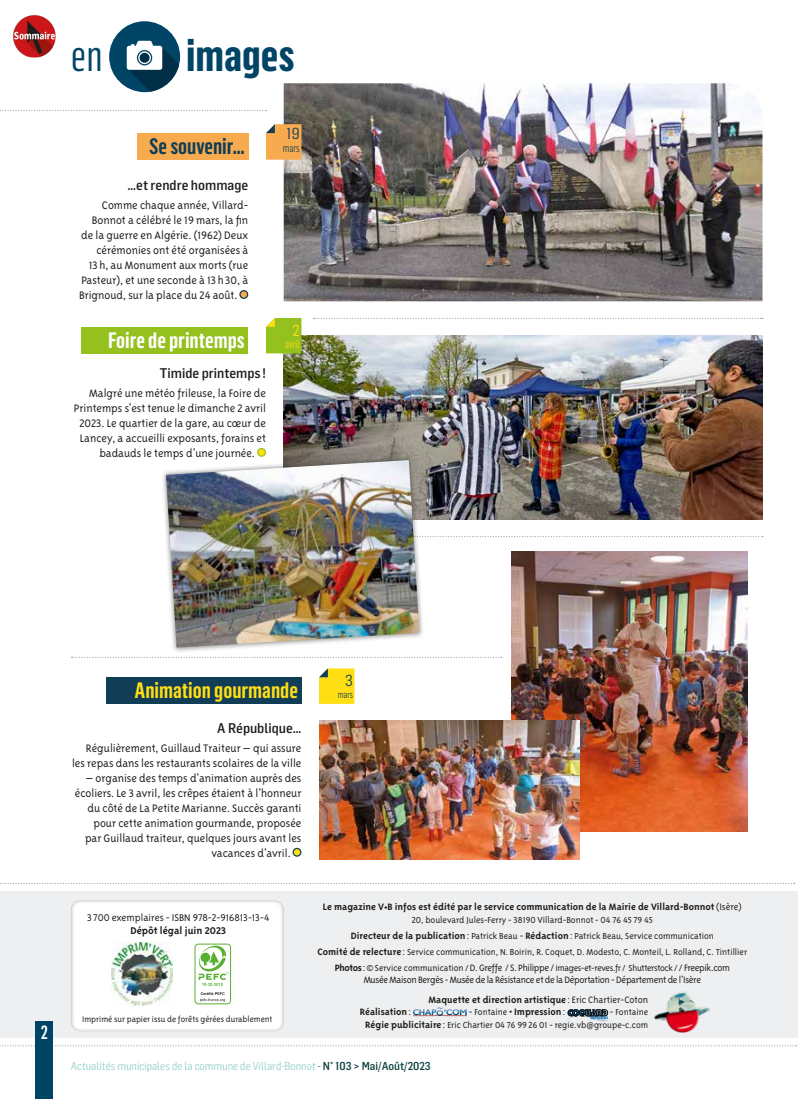
<style>
.page{position:relative;width:798px;height:1099px;background:#fff}
.page>*{position:absolute;margin:0;border:0;box-sizing:border-box;transform-origin:0 0}
.t1{font:700 43.75px "Flama Condensed";color:#004566}
.t2{font:43.75px "Flama Condensed";color:#004566}
.t3{font:600 21.88px "Flama Condensed";color:#ffde14}
.t4{font:600 21.88px "Flama Condensed";color:#fff}
.t5{font:600 21.88px "Flama Condensed";color:#113d56}
.t6{font:500 18.75px "Flama Condensed";color:#fff}
.t7{font:15.62px "Flama Semicondensed";color:#113d56}
.t8{font:15.62px "Flama Semicondensed";color:#ffde14}
.t9{font:500 13.75px "Flama Semicondensed";color:#1d1d1b}
.t10{font:300 12.5px/15px "Triplex Sans OT";color:#1d1d1b;text-align:right}
.t11{font:300 11.25px "Flama Semicondensed";color:#7dc7be}
.t12{font:300 11.25px "Triplex Sans OT";color:#1d1d1b}
.t13{font:700 11.25px "Triplex Sans OT";color:#1d1d1b}
.t14{font:11.25px "Flama Semicondensed";color:#ffde14;scale:.75 1}
.t15{font:11.25px "Flama Semicondensed";color:#113d56;scale:.75 1}
.t16{font:300 10.62px/19.6px "Triplex Sans OT";letter-spacing:-.03em;color:#1d1d1b}
.t17{font:700 10.62px "Triplex Sans OT";color:#1d1d1b}
.t18{font:300 10px/16px "Triplex Sans OT";color:#1d1d1b;text-align:center}
.t19{font:10px "Flama Semicondensed";color:#113d56;scale:.75 1}
.t20{font:300 9.38px "Triplex Sans OT";color:#1d1d1b}
.s1{font-weight:300}
.s2{font-weight:700;font-size:10.62px}
.s3{font-size:10.62px}
.s4{font-weight:700}
.s5{font-weight:300;font-size:10px}
.s6{color:#1d1d1b}
.s7{font-weight:500;color:#0e4140}
</style>
<div class="page">
<svg style="left:0;top:1045px;width:796px;height:1px"></svg>
<div style="left:0;top:891px;width:797px;height:146px;background:#edeff0"></div>
<svg style="left:0;top:882px;width:794px;height:2px"></svg>
<div style="left:35px;top:1021px;width:18px;height:77px;background:#004566"></div>
<div style="left:109px;top:21px;width:71px;height:71px;background:#004566;border-radius:50%"></div>
<svg style="left:127px;top:41px;width:52px;height:51px"></svg>
<div style="left:68px;top:900px;width:216px;height:131px;background:#1d1d1b;opacity:.5"></div>
<img style="left:111px;top:942px;width:61px;height:62px">
<div style="left:195px;top:944px;width:35px;height:59px;background:#fff;border-radius:3px"></div>
<div style="left:194px;top:943px;width:37px;height:61px;border:1px solid #58b031;border-radius:3px"></div>
<svg style="left:200px;top:992px;width:25px;height:9px"></svg>
<svg style="left:198px;top:945px;width:30px;height:40px"></svg>
<svg style="left:424px;top:536px;width:338px;height:1px"></svg>
<svg style="left:0;top:110px;width:266px;height:1px"></svg>
<svg style="left:413px;top:1007px;width:53px;height:9px"></svg>
<svg style="left:567px;top:1009px;width:42px;height:12px"></svg>
<img style="left:654px;top:991px;width:56px;height:40px">
<div style="left:240px;top:291px;width:7px;height:7px;background:#f7aa4e;border-radius:50%"></div>
<div style="left:239px;top:290px;width:9px;height:9px;border:1px solid #113d56;border-radius:50%"></div>
<svg style="left:71px;top:656px;width:430px;height:2px"></svg>
<svg style="left:313px;top:318px;width:449px;height:1px"></svg>
<div style="left:258px;top:448px;width:7px;height:8px;background:#ffde14;border-radius:50%"></div>
<div style="left:257px;top:448px;width:9px;height:9px;border:1px solid #95c11f;border-radius:50%"></div>
<div style="left:137px;top:133px;width:111px;height:27px;background:#f7aa4e"></div>
<div style="left:106px;top:677px;width:195px;height:27px;background:#113d56"></div>
<svg style="left:293px;top:848px;width:8px;height:8px"></svg>
<div style="left:292px;top:847px;width:9px;height:9px;border:1px solid #113d56;border-radius:50%"></div>
<img style="left:283px;top:335px;width:479px;height:184px">
<img style="left:283px;top:83px;width:479px;height:218px">
<svg style="left:319px;top:668px;width:35px;height:36px"></svg>
<svg style="left:266px;top:318px;width:35px;height:35px"></svg>
<div style="left:81px;top:327px;width:167px;height:26px;background:#95c11f"></div>
<svg style="left:266px;top:124px;width:35px;height:36px"></svg>
<div style="left:161px;top:454px;width:263px;height:199px;background:#1d1d1b;opacity:.5"></div>
<img style="left:166px;top:460px;width:253px;height:187px">
<img style="left:511px;top:551px;width:236px;height:280px">
<img style="left:319px;top:720px;width:260px;height:139px">
<img style="left:13px;top:15px;width:43px;height:43px">
<h1 class="t2" style="left:71px;top:28px;width:34px">en</h1>
<h1 class="t1" style="left:186px;top:28px;width:110px">images</h1>
<h2 class="t5" style="left:149px;top:132px;width:97px">Se souvenir…</h2>
<p class="t9" style="left:127px;top:176px;width:122px">…et rendre hommage</p>
<p class="t10" style="left:102px;top:197px;width:148px">Comme chaque année, Villard-</p>
<p class="t10" style="left:92px;top:212px;width:158px">Bonnot a célébré le 19 mars, la fin</p>
<p class="t10" style="left:81px;top:227px;width:168px">de la guerre en Algérie. (1962) Deux</p>
<p class="t10" style="left:96px;top:242px;width:153px">cérémonies ont été organisées à</p>
<p class="t10" style="left:89px;top:257px;width:161px">13 h, au Monument aux morts (rue</p>
<p class="t10" style="left:81px;top:272px;width:168px">Pasteur), et une seconde à 13 h 30, à</p>
<p class="t10" style="left:79px;top:287px;width:160px">Brignoud, sur la place du 24 août.</p>
<p class="t7" style="left:286px;top:124px;width:14px">19</p>
<p class="t15" style="left:283px;top:141px;width:24px">mars</p>
<p class="t8" style="left:292px;top:320px;width:9px">2</p>
<h2 class="t4" style="left:108px;top:326px;width:138px">Foire de printemps</h2>
<p class="t14" style="left:285px;top:337px;width:21px">avril</p>
<p class="t9" style="left:160px;top:364px;width:107px">Timide printemps !</p>
<p class="t10" style="left:89px;top:385px;width:178px">Malgré une météo frileuse, la Foire de</p>
<p class="t10" style="left:74px;top:400px;width:193px">Printemps s'est tenue le dimanche 2 avril</p>
<p class="t10" style="left:79px;top:415px;width:188px">2023. Le quartier de la gare, au cœur de</p>
<p class="t10" style="left:80px;top:430px;width:188px">Lancey, a accueilli exposants, forains et</p>
<p class="t10" style="left:99px;top:445px;width:157px">badauds le temps d'une journée.</p>
<h3 class="t6" style="left:41px;top:1020px;width:9px">2</h3>
<h2 class="t3" style="left:134px;top:676px;width:165px">Animation gourmande</h2>
<p class="t9" style="left:217px;top:719px;width:86px">A République…</p>
<p class="t10" style="left:72px;top:740px;width:231px">Régulièrement, Guillaud Traiteur – qui assure les repas dans les restaurants scolaires de la ville</p>
<p class="t10" style="left:85px;top:770px;width:217px">– organise des temps d'animation auprès des</p>
<p class="t10" style="left:75px;top:785px;width:228px">écoliers. Le 3 avril, les crêpes étaient à l'honneur</p>
<p class="t10" style="left:87px;top:800px;width:215px">du côté de La Petite Marianne. Succès garanti</p>
<p class="t10" style="left:93px;top:815px;width:209px">pour cette animation gourmande, proposée</p>
<p class="t10" style="left:85px;top:830px;width:218px">par Guillaud traiteur, quelques jours avant les</p>
<p class="t10" style="left:211px;top:845px;width:81px">vacances d'avril.</p>
<p class="t7" style="left:345px;top:671px;width:9px">3</p>
<p class="t19" style="left:338px;top:688px;width:21px">mars</p>
<p class="t12" style="left:87px;top:911px;width:183px">3 700 exemplaires - ISBN 978-2-916813-13-4</p>
<p class="t13" style="left:130px;top:924px;width:97px">Dépôt légal juin 2023</p>
<p class="t20" style="left:82px;top:1013px;width:192px">Imprimé sur papier issu de forêts gérées durablement</p>
<p class="t17" style="left:323px;top:901px;width:420px">Le magazine V•B infos est édité par le service communication de la Mairie de Villard-Bonnot <span class="s1">(Isère)</span></p>
<p class="t18" style="left:317px;top:911px;width:431px">20, boulevard Jules-Ferry - 38190 Villard-Bonnot - 04 76 45 79 45<br><span class="s2">Directeur de la publication</span><span class="s3">:</span> Patrick Beau <span class="s3">-</span> <span class="s2">Rédaction</span><span class="s3">:</span> Patrick Beau, Service communication<br><span class="s2">Comité de relecture</span> <span class="s3">:</span> Service communication, N. Boirin, R. Coquet, D. Modesto, C. Monteil, L. Rolland, C. Tintillier <span class="s2">Photos</span><span class="s3">:</span> © Service communication / <span class="s3">D. Greffe / S. Philippe /</span> images-et-reves.fr / Shutterstock / <span class="s3">/ Freepik.com</span></p>
<p class="t16" style="left:428px;top:970px;width:274px;text-indent:-65px">Musée Maison Bergès - Musée de la Résistance et de la Déportation - Département de l'Isère<br><span class="s4">Maquette et direction artistique</span> : Eric Chartier-Coton</p>
<p class="t17" style="left:360px;top:1006px;width:53px">Réalisation<span class="s1">:</span></p>
<p class="t17" style="left:468px;top:1006px;width:98px"><span class="s1">-</span> <span class="s5">Fontaine</span> <span class="s1">•</span> Impression<span class="s1">:</span></p>
<p class="t18" style="left:365px;top:1006px;width:284px;line-height:12.5px;text-align:right"><span class="s3">-</span> Fontaine<br><span class="s2">Régie publicitaire</span> <span class="s3">:</span> Eric Chartier 04 76 99 26 01 - regie.vb@groupe-c.com</p>
<p class="t11" style="left:71px;top:1059px;width:361px">Actualités municipales de la commune de Villard-Bonnot <span class="s6">-</span> <span class="s7">N° 103 &gt; Mai/Août/2023</span></p>
</div>
